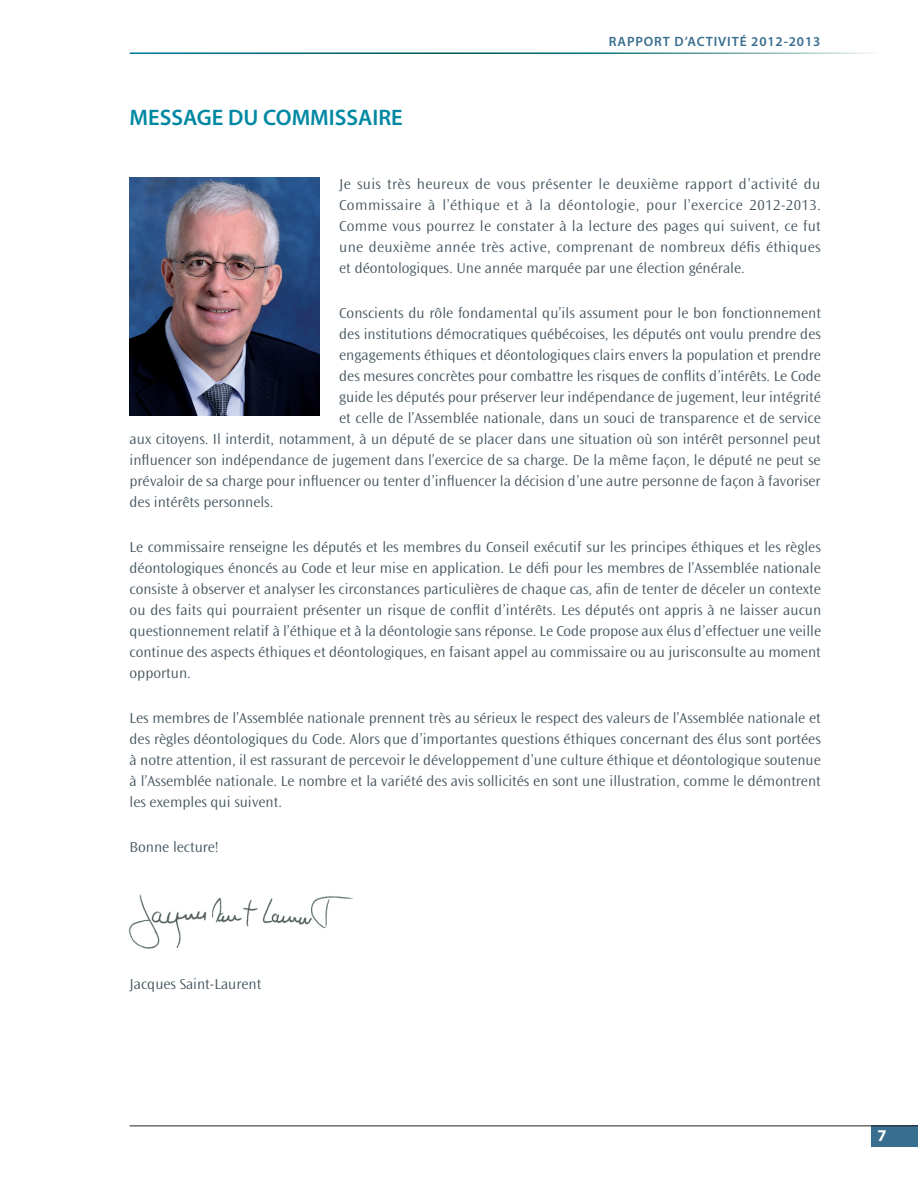
<style>
.page{position:relative;width:918px;height:1188px;background:#fff}
.page>*{position:absolute;margin:0;border:0;box-sizing:border-box;transform-origin:0 0}
.Titre_-new_Color{font:600 22.5px "Myriad Pro";color:#0088a3}
.t1{font:700 16.5px "Myriad Pro";color:#fff}
.Texte_courant{font:300 15px/21px "Ocean Sans Std";color:#45555f;text-align:justify}
.t2{font:600 13.5px "Myriad Pro";letter-spacing:.065em;color:#386e8f}
</style>
<div class="page">
<div style="left:871px;top:1126px;width:47px;height:21px;background:#386e8f"></div>
<hr style="left:130px;top:1126px;width:788px;height:1px;background:#231f20">
<img style="left:128px;top:894px;width:225px;height:55px">
<img style="left:130px;top:177px;width:189px;height:239px">
<p class="Titre_-new_Color" style="left:130px;top:103px;width:275px">MESSAGE DU COMMISSAIRE</p>
<p class="t2" style="left:609px;top:33px;width:213px">RAPPORT D’ACTIVITÉ 2012-2013</p>
<p class="Texte_courant" style="left:339px;top:174px;width:483px">Je suis très heureux de vous présenter le deuxième rapport d’activité du Commissaire à l’éthique et à la déontologie, pour l’exercice 2012-2013.<br>Comme vous pourrez le constater à la lecture des pages qui suivent, ce fut une deuxième année très active, comprenant de nombreux défis éthiques et déontologiques. Une année marquée par une élection générale.</p>
<p class="Texte_courant" style="left:339px;top:303px;width:483px">Conscients du rôle fondamental qu’ils assument pour le bon fonctionnement</p>
<p class="Texte_courant" style="left:339px;top:324px;width:483px">des institutions démocratiques québécoises, les députés ont voulu prendre des</p>
<p class="Texte_courant" style="left:339px;top:345px;width:483px">engagements éthiques et déontologiques clairs envers la population et prendre</p>
<p class="Texte_courant" style="left:339px;top:366px;width:483px">des mesures concrètes pour combattre les risques de conflits d’intérêts. Le Code</p>
<p class="Texte_courant" style="left:339px;top:387px;width:483px">guide les députés pour préserver leur indépendance de jugement, leur intégrité</p>
<p class="Texte_courant" style="left:339px;top:408px;width:483px">et celle de l’Assemblée nationale, dans un souci de transparence et de service</p>
<p class="Texte_courant" style="left:130px;top:429px;width:693px">aux citoyens. Il interdit, notamment, à un député de se placer dans une situation où son intérêt personnel peut</p>
<p class="Texte_courant" style="left:130px;top:450px;width:693px">influencer son indépendance de jugement dans l’exercice de sa charge. De la même façon, le député ne peut se</p>
<p class="Texte_courant" style="left:130px;top:471px;width:693px">prévaloir de sa charge pour influencer ou tenter d’influencer la décision d’une autre personne de façon à favoriser</p>
<p class="Texte_courant" style="left:130px;top:492px;width:145px">des intérêts personnels.</p>
<p class="Texte_courant" style="left:130px;top:537px;width:693px">Le commissaire renseigne les députés et les membres du Conseil exécutif sur les principes éthiques et les règles déontologiques énoncés au Code et leur mise en application. Le défi pour les membres de l’Assemblée nationale consiste à observer et analyser les circonstances particulières de chaque cas, afin de tenter de déceler un contexte ou des faits qui pourraient présenter un risque de conflit d’intérêts. Les députés ont appris à ne laisser aucun questionnement relatif à l’éthique et à la déontologie sans réponse. Le Code propose aux élus d’effectuer une veille continue des aspects éthiques et déontologiques, en faisant appel au commissaire ou au jurisconsulte au moment opportun.</p>
<p class="Texte_courant" style="left:130px;top:708px;width:693px">Les membres de l’Assemblée nationale prennent très au sérieux le respect des valeurs de l’Assemblée nationale et des règles déontologiques du Code. Alors que d’importantes questions éthiques concernant des élus sont portées à notre attention, il est rassurant de percevoir le développement d’une culture éthique et déontologique soutenue à l’Assemblée nationale. Le nombre et la variété des avis sollicités en sont une illustration, comme le démontrent les exemples qui suivent.</p>
<p class="Texte_courant" style="left:130px;top:837px;width:91px">Bonne lecture!</p>
<p class="Texte_courant" style="left:130px;top:974px;width:133px">Jacques Saint-Laurent</p>
<p class="t1" style="left:877px;top:1125px;width:11px">7</p>
</div>
